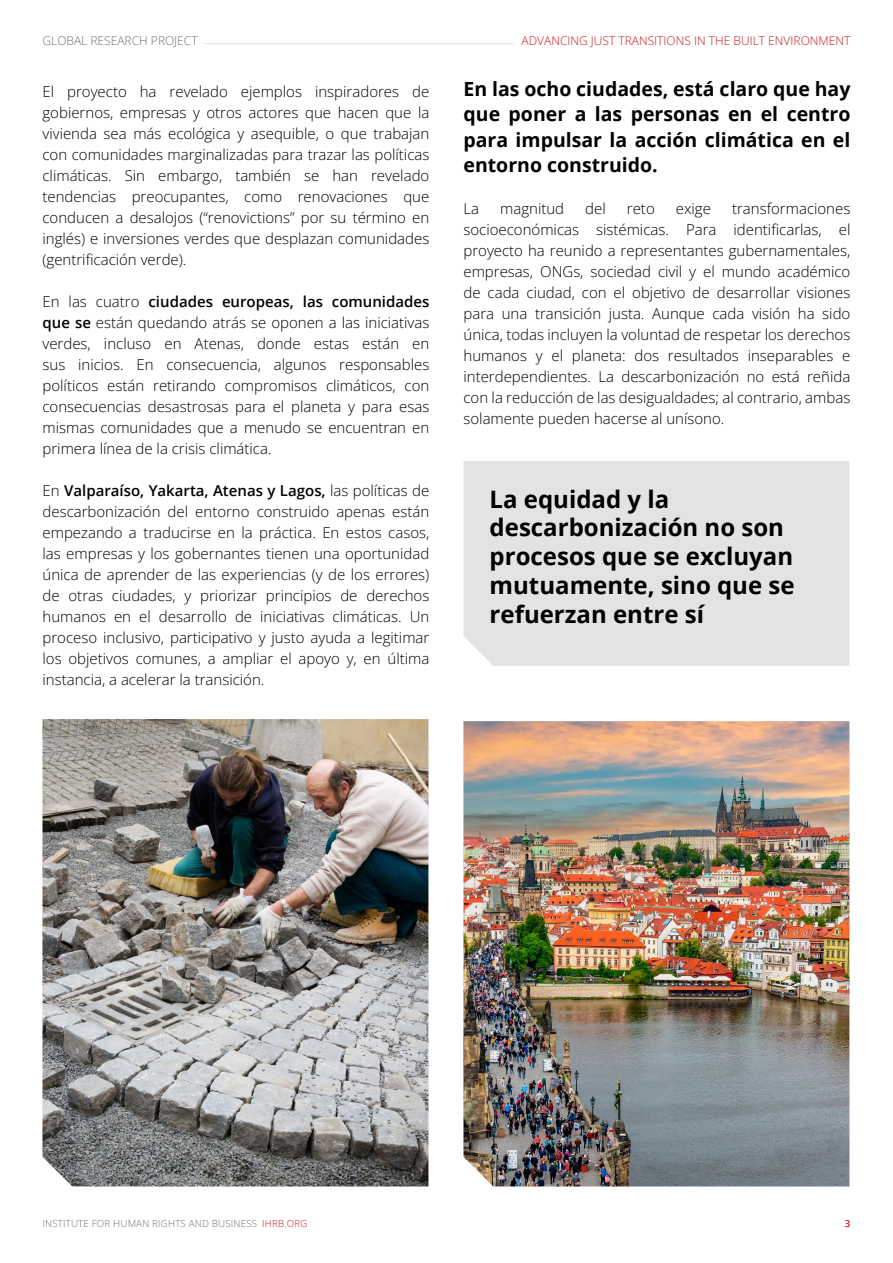
<style>
.page{position:relative;width:893px;height:1263px;background:#fff}
.page>*{position:absolute;margin:0;border:0;box-sizing:border-box;transform-origin:0 0}
.t1{font:700 24px/28.8px "Open Sans";color:#000}
.t2{font:700 19.5px/25.5px "Open Sans";color:#000;text-align:justify}
.t3{font:15px/21px "Open Sans";color:#000;text-align:justify}
.t4{font:12px "Open Sans";color:#cc171a}
.t5{font:12px "Open Sans";color:#706f6f}
.t6{font:9.75px "Open Sans";letter-spacing:.02em;color:#706f6f}
.t7{font:600 9.75px "Open Sans";color:#cc171a}
.s1{font-weight:600}
.s2{color:#cc171a}
</style>
<div class="page">
<hr style="left:204px;top:43px;width:309px;height:1px;background:#e3e3e3">
<img style="left:43px;top:719px;width:385px;height:467px">
<img style="left:463px;top:721px;width:386px;height:465px">
<div style="left:463px;top:461px;width:386px;height:205px;background:#e3e3e3"></div>
<p class="t5" style="left:43px;top:32px;width:157px">GLOBAL RESEARCH PROJECT</p>
<p class="t4" style="left:521px;top:32px;width:330px">ADVANCING JUST TRANSITIONS IN THE BUILT ENVIRONMENT</p>
<h2 class="t2" style="left:463px;top:75px;width:388px">En las ocho ciudades, está claro que hay que poner a las personas en el centro para impulsar la acción climática en el entorno construido.</h2>
<p class="t3" style="left:463px;top:198px;width:17px">La</p>
<p class="t3" style="left:500px;top:198px;width:66px">magnitud</p>
<p class="t3" style="left:585px;top:198px;width:22px">del</p>
<p class="t3" style="left:627px;top:198px;width:29px">reto</p>
<p class="t3" style="left:676px;top:198px;width:37px">exige</p>
<p class="t3" style="left:43px;top:81px;width:388px">El proyecto ha revelado ejemplos inspiradores de gobiernos, empresas y otros actores que hacen que la vivienda sea más ecológica y asequible, o que trabajan con comunidades marginalizadas para trazar las políticas climáticas. Sin embargo, también se han revelado tendencias preocupantes, como renovaciones que conducen a desalojos (“renovictions” por su término en inglés) e inversiones verdes que desplazan comunidades (gentrificación verde).</p>
<p class="t3" style="left:43px;top:291px;width:388px">En las cuatro <span class="s1">ciudades europeas, las comunidades que se</span> están quedando atrás se oponen a las iniciativas verdes, incluso en Atenas, donde estas están en sus inicios. En consecuencia, algunos responsables políticos están retirando compromisos climáticos, con consecuencias desastrosas para el planeta y para esas mismas comunidades que a menudo se encuentran en primera línea de la crisis climática.</p>
<p class="t3" style="left:43px;top:480px;width:388px">En <span class="s1">Valparaíso, Yakarta, Atenas y Lagos,</span> las políticas de descarbonización del entorno construido apenas están empezando a traducirse en la práctica. En estos casos, las empresas y los gobernantes tienen una oportunidad única de aprender de las experiencias (y de los errores) de otras ciudades, y priorizar principios de derechos humanos en el desarrollo de iniciativas climáticas. Un proceso inclusivo, participativo y justo ayuda a legitimar los objetivos comunes, a ampliar el apoyo y, en última instancia, a acelerar la transición.</p>
<h1 class="t1" style="left:490px;top:484px;width:306px">La equidad y la descarbonización no son procesos que se excluyan mutuamente, sino que se refuerzan entre sí</h1>
<p class="t3" style="left:463px;top:198px;width:388px;text-indent:269px">transformaciones socioeconómicas sistémicas. Para identificarlas, el proyecto ha reunido a representantes gubernamentales, empresas, ONGs, sociedad civil y el mundo académico de cada ciudad, con el objetivo de desarrollar visiones para una transición justa. Aunque cada visión ha sido única, todas incluyen la voluntad de respetar los derechos humanos y el planeta: dos resultados inseparables e interdependientes. La descarbonización no está reñida con la reducción de las desigualdades; al contrario, ambas solamente pueden hacerse al unísono.</p>
<p class="t6" style="left:43px;top:1217px;width:267px">INSTITUTE FOR HUMAN RIGHTS AND BUSINESS <span class="s2">IHRB.ORG</span></p>
<p class="t7" style="left:845px;top:1217px;width:7px">3</p>
</div>
